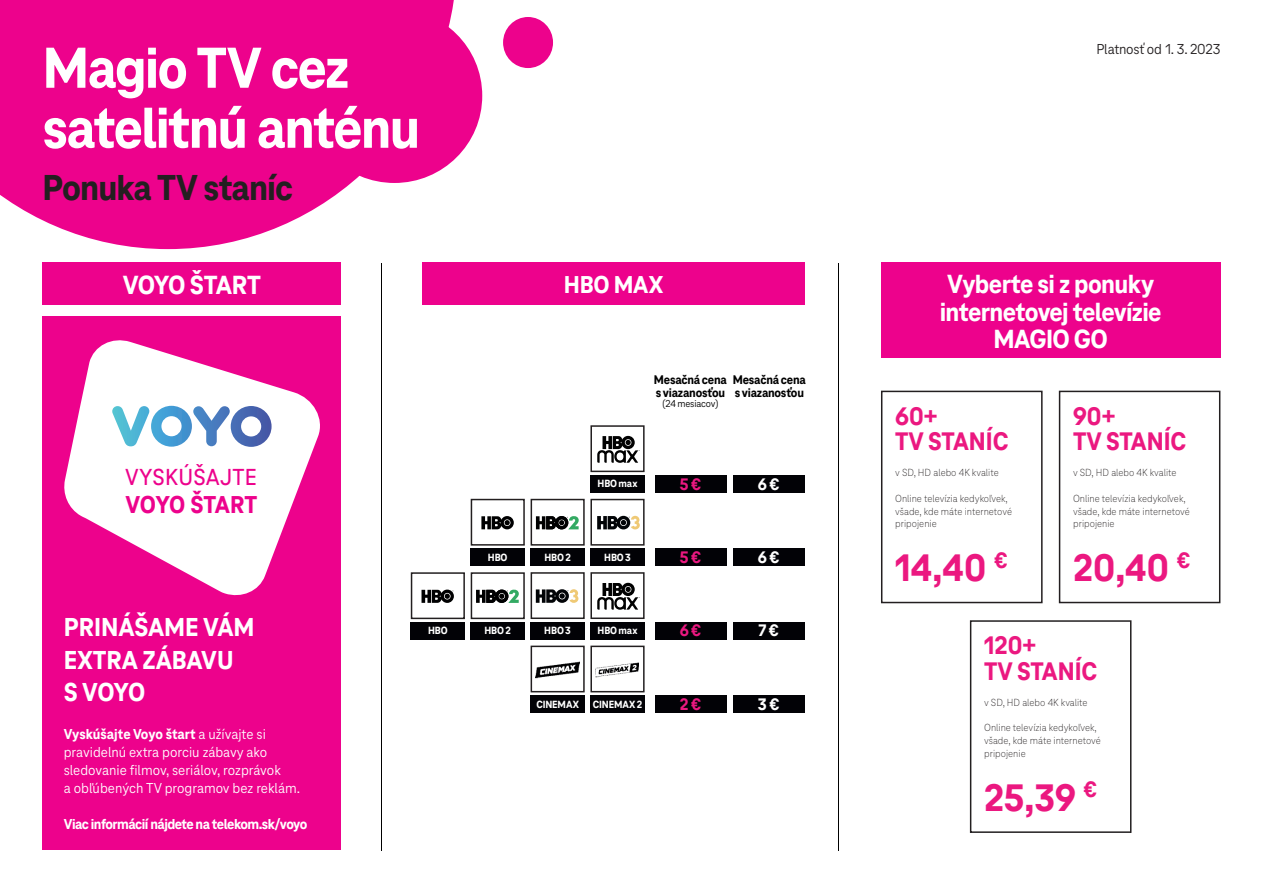
<style>
.page{position:relative;width:1263px;height:893px;background:#fff}
.page>*{position:absolute;margin:0;border:0;box-sizing:border-box;transform-origin:0 0}
.t1{font:800 60px/60px "Tele Neo";letter-spacing:-.03em;color:#fff}
.t2{font:800 39.9px "Tele Neo";color:#eb1880}
.t3{font:800 37.5px "Tele Neo";letter-spacing:-.025em;color:#231f20}
.t4{font:800 27.3px/27.3px "Tele Neo";letter-spacing:-.025em;color:#fff;text-align:center}
.t5{font:800 27px/32.4px "Tele Neo";color:#fff}
.t6{font:800 26.4px/25.5px "Tele Neo";color:#eb1880}
.t7{font:800 25.35px "Tele Neo";letter-spacing:-.01em;color:#ed028c}
.t8{font:800 25.35px "Tele Neo";letter-spacing:-.01em;color:#fff}
.t9{font:500 24.15px "Tele Neo";letter-spacing:.01em;color:#ed028c}
.t10{font:800 17.4px "Tele Neo";color:#eb1880}
.t11{font:800 17.4px "Tele Neo";color:#fff}
.t12{font:15px/18px "Tele Neo";color:#fff}
.t13{font:800 15px "Tele Neo";letter-spacing:-.035em;color:#fff}
.t14{font:15px "Tele Neo";letter-spacing:-.015em;color:#231f20}
.t15{font:800 13.05px/13px "Tele Neo";letter-spacing:-.02em;color:#000}
.t16{font:800 10.8px "Tele Neo";letter-spacing:-.01em;color:#fff}
.t17{font:100 10.65px/12.9px "Tele Neo";color:#231f20}
.t18{font:10.5px "Tele Neo";letter-spacing:-.01em;color:#000}
.s1{font-weight:800}
</style>
<div class="page">
<svg style="left:0;top:0;width:457px;height:249px;fill:#ed028c"></svg>
<div style="left:307px;top:9px;width:175px;height:174px;background:#ed028c;border-radius:50%"></div>
<div style="left:503px;top:17px;width:50px;height:51px;background:#ed028c;border-radius:50%"></div>
<div style="left:43px;top:317px;width:298px;height:533px;background:#ed028c"></div>
<svg style="left:590px;top:425px;width:55px;height:47px"></svg>
<div style="left:590px;top:475px;width:55px;height:17px;background:#020206"></div>
<div style="left:471px;top:549px;width:54px;height:17px;background:#020206"></div>
<svg style="left:471px;top:499px;width:54px;height:47px"></svg>
<div style="left:531px;top:549px;width:54px;height:17px;background:#020206"></div>
<div style="left:590px;top:549px;width:55px;height:17px;background:#020206"></div>
<svg style="left:531px;top:499px;width:114px;height:47px"></svg>
<div style="left:471px;top:622px;width:54px;height:17px;background:#020206"></div>
<svg style="left:471px;top:572px;width:54px;height:47px"></svg>
<div style="left:411px;top:622px;width:54px;height:17px;background:#020206"></div>
<svg style="left:411px;top:572px;width:54px;height:47px"></svg>
<div style="left:531px;top:622px;width:54px;height:17px;background:#020206"></div>
<div style="left:590px;top:622px;width:55px;height:17px;background:#020206"></div>
<svg style="left:531px;top:572px;width:114px;height:47px"></svg>
<div style="left:531px;top:696px;width:54px;height:17px;background:#020206"></div>
<div style="left:590px;top:696px;width:55px;height:17px;background:#020206"></div>
<svg style="left:531px;top:646px;width:114px;height:46px"></svg>
<img style="left:595px;top:660px;width:44px;height:21px">
<div style="left:655px;top:475px;width:71px;height:17px;background:#020206"></div>
<div style="left:655px;top:549px;width:71px;height:17px;background:#020206"></div>
<div style="left:655px;top:622px;width:71px;height:17px;background:#020206"></div>
<div style="left:655px;top:696px;width:71px;height:17px;background:#020206"></div>
<div style="left:733px;top:475px;width:72px;height:17px;background:#020206"></div>
<div style="left:733px;top:549px;width:72px;height:17px;background:#020206"></div>
<div style="left:733px;top:622px;width:72px;height:17px;background:#020206"></div>
<div style="left:733px;top:696px;width:72px;height:17px;background:#020206"></div>
<hr style="left:838px;top:263px;width:1px;height:587px;background:#000">
<hr style="left:382px;top:263px;width:1px;height:587px;background:#000">
<svg style="left:881px;top:391px;width:161px;height:212px"></svg>
<svg style="left:1059px;top:391px;width:161px;height:212px"></svg>
<svg style="left:970px;top:620px;width:161px;height:213px"></svg>
<svg style="left:64px;top:340px;width:256px;height:256px;fill:#fff"></svg>
<svg style="left:112px;top:406px;width:160px;height:41px;background:#a0c3e0"></svg>
<div style="left:43px;top:263px;width:298px;height:42px;background:#ed028c"></div>
<div style="left:423px;top:263px;width:382px;height:42px;background:#ed028c"></div>
<div style="left:881px;top:263px;width:339px;height:95px;background:#ed028c"></div>
<h1 class="t1" style="left:43px;top:39px;width:379px">Magio TV cez satelitnú anténu</h1>
<h3 class="t3" style="left:43px;top:167px;width:252px">Ponuka TV staníc</h3>
<h3 class="t14" style="left:1096px;top:41px;width:126px">Platnosť od 1. 3. 2023</h3>
<h3 class="t4" style="left:123px;top:272px;width:140px">VOYO ŠTART</h3>
<h3 class="t8" style="left:564px;top:271px;width:101px">HBO MAX</h3>
<h3 class="t4" style="left:940px;top:271px;width:223px">Vyberte si z ponuky internetovej televízie<br>MAGIO GO</h3>
<h3 class="t9" style="left:125px;top:464px;width:133px">VYSKÚŠAJTE</h3>
<h3 class="t7" style="left:125px;top:491px;width:134px">VOYO ŠTART</h3>
<h3 class="t5" style="left:64px;top:611px;width:192px">PRINÁŠAME VÁM<br>EXTRA ZÁBAVU<br>S VOYO</h3>
<h3 class="t12" style="left:64px;top:725px;width:238px"><span class="s1">Vyskúšajte Voyo štart</span> a užívajte si pravidelnú extra porciu zábavy ako sledovanie filmov, seriálov, rozprávok<br>a obľúbených TV programov bez reklám.</h3>
<h3 class="t13" style="left:64px;top:815px;width:245px">Viac informácií nájdete na telekom.sk/voyo</h3>
<p class="t15" style="left:654px;top:373px;width:74px">Mesačná cena s viazanosťou</p>
<p class="t18" style="left:663px;top:398px;width:57px">(24 mesiacov)</p>
<p class="t15" style="left:733px;top:373px;width:74px">Mesačná cena s viazanosťou</p>
<p class="t16" style="left:598px;top:478px;width:41px">HBO max</p>
<p class="t16" style="left:488px;top:551px;width:21px">HBO</p>
<p class="t16" style="left:544px;top:551px;width:28px">HBO 2</p>
<p class="t16" style="left:604px;top:551px;width:28px">HBO 3</p>
<h3 class="t10" style="left:680px;top:474px;width:23px">5 €</h3>
<h3 class="t10" style="left:680px;top:548px;width:23px">5 €</h3>
<h3 class="t11" style="left:758px;top:474px;width:23px">6 €</h3>
<h3 class="t11" style="left:758px;top:548px;width:23px">6 €</h3>
<h3 class="t6" style="left:895px;top:404px;width:115px">60+<br>TV STANÍC</h3>
<p class="t17" style="left:895px;top:466px;width:105px">v SD, HD alebo 4K kvalite</p>
<p class="t17" style="left:895px;top:492px;width:118px">Online televízia kedykoľvek, všade, kde máte internetové pripojenie</p>
<h2 class="t2" style="left:895px;top:546px;width:114px">14,40 <sup>€</sup></h2>
<h3 class="t6" style="left:1073px;top:404px;width:115px">90+<br>TV STANÍC</h3>
<p class="t17" style="left:1073px;top:466px;width:105px">v SD, HD alebo 4K kvalite</p>
<p class="t17" style="left:1073px;top:492px;width:118px">Online televízia kedykoľvek, všade, kde máte internetové pripojenie</p>
<h2 class="t2" style="left:1073px;top:546px;width:119px">20,40 <sup>€</sup></h2>
<p class="t16" style="left:428px;top:624px;width:21px">HBO</p>
<p class="t16" style="left:484px;top:624px;width:28px">HBO 2</p>
<p class="t16" style="left:544px;top:624px;width:28px">HBO 3</p>
<p class="t16" style="left:598px;top:624px;width:41px">HBO max</p>
<p class="t16" style="left:536px;top:699px;width:44px">CINEMAX</p>
<p class="t16" style="left:593px;top:699px;width:51px">CINEMAX 2</p>
<h3 class="t10" style="left:680px;top:621px;width:23px">6 €</h3>
<h3 class="t10" style="left:680px;top:695px;width:23px">2 €</h3>
<h3 class="t11" style="left:758px;top:621px;width:22px">7 €</h3>
<h3 class="t11" style="left:758px;top:695px;width:23px">3 €</h3>
<h3 class="t6" style="left:984px;top:633px;width:115px">120+<br>TV STANÍC</h3>
<p class="t17" style="left:984px;top:696px;width:105px">v SD, HD alebo 4K kvalite</p>
<p class="t17" style="left:984px;top:721px;width:118px">Online televízia kedykoľvek, všade, kde máte internetové pripojenie</p>
<h2 class="t2" style="left:984px;top:775px;width:115px">25,39 <sup>€</sup></h2>
</div>
